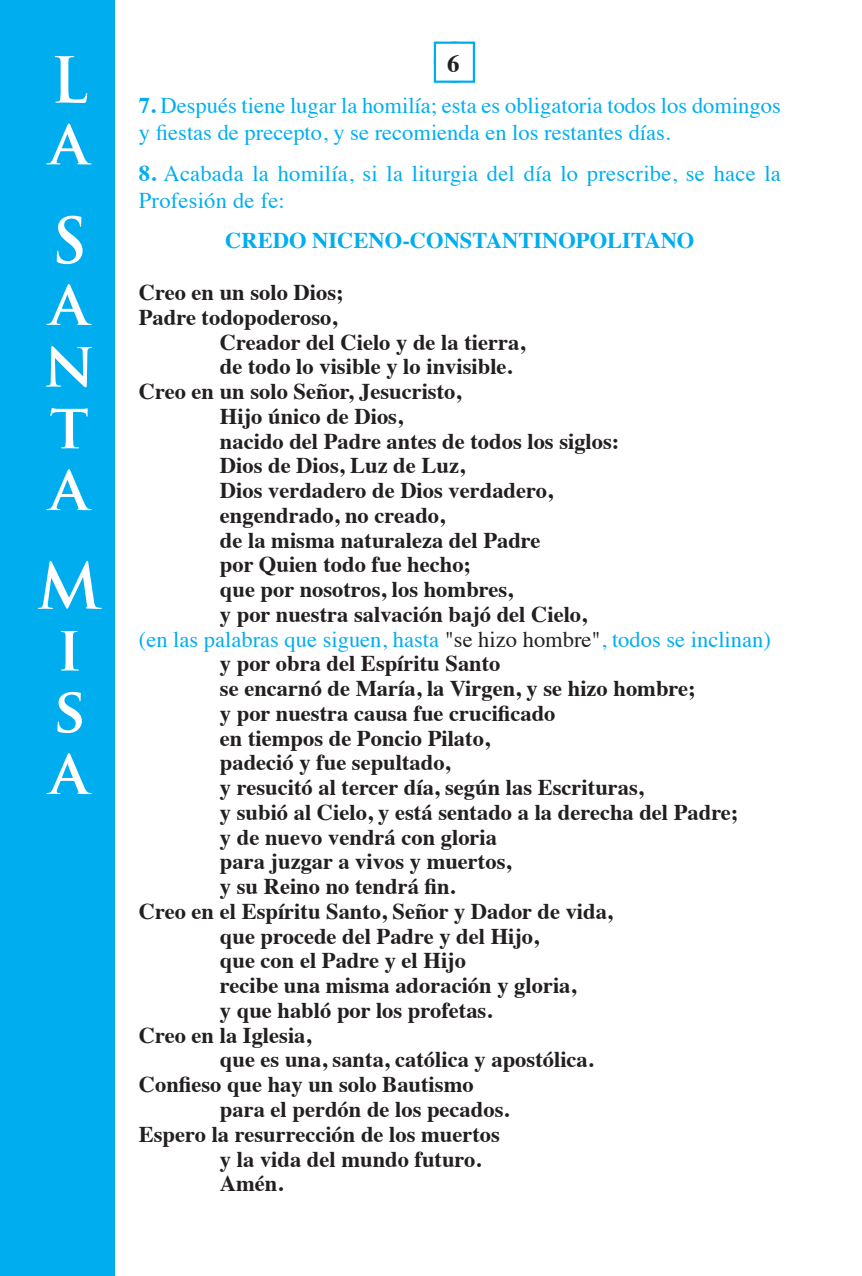
<style>
.page{position:relative;width:862px;height:1276px;background:#fff}
.page>*{position:absolute;margin:0;border:0;box-sizing:border-box;transform-origin:0 0}
.t1{font:700 61.65px/61.6px "Trajan Pro";color:#fff}
.t2{font:700 24.75px "Times";color:#231f20}
.t3{font:700 22.5px "Times";color:#231f20}
.t4{font:22.5px/27px "Times";color:#00aeef}
.t5{font:700 22.5px "Times";color:#00aeef}
.s1{font-weight:700}
.s2{color:#231f20}
</style>
<div class="page">
<div style="left:0;top:0;width:115px;height:1276px;background:#00aeef"></div>
<div style="left:433px;top:42px;width:42px;height:41px;background:#fff;border:2px solid #00aeef"></div>
<h1 class="t1" style="left:50px;top:50px;width:40px">L a</h1>
<h1 class="t1" style="left:43px;top:211px;width:53px">S a n t a</h1>
<h1 class="t1" style="left:37px;top:556px;width:66px">M i s a</h1>
<p class="t2" style="left:447px;top:55px;width:14px">6</p>
<p class="t4" style="left:139px;top:94px;width:643px"><span class="s1">7.</span> Después tiene lugar la homilía; esta es obligatoria todos los domingos y fiestas de precepto, y se recomienda en los restantes días.</p>
<p class="t4" style="left:139px;top:162px;width:643px"><span class="s1">8.</span> Acabada la homilía, si la liturgia del día lo prescribe, se hace la<br>Profesión de fe:</p>
<p class="t5" style="left:225px;top:219px;width:470px">CREDO NICENO-CONSTANTINOPOLITANO</p>
<p class="t3" style="left:139px;top:271px;width:206px">Creo en un solo Dios;</p>
<p class="t3" style="left:139px;top:309px;width:199px">Padre todopoderoso,</p>
<p class="t3" style="left:220px;top:320px;width:306px">Creador del Cielo y de la tierra,</p>
<p class="t3" style="left:220px;top:345px;width:293px">de todo lo visible y lo invisible.</p>
<p class="t3" style="left:139px;top:370px;width:323px">Creo en un solo Señor, Jesucristo,</p>
<p class="t3" style="left:220px;top:395px;width:184px">Hijo único de Dios,</p>
<p class="t3" style="left:220px;top:432px;width:400px">nacido del Padre antes de todos los siglos:</p>
<p class="t3" style="left:220px;top:444px;width:246px">Dios de Dios, Luz de Luz,</p>
<p class="t3" style="left:220px;top:469px;width:334px">Dios verdadero de Dios verdadero,</p>
<p class="t3" style="left:220px;top:507px;width:226px">engendrado, no creado,</p>
<p class="t3" style="left:220px;top:531px;width:322px">de la misma naturaleza del Padre</p>
<p class="t3" style="left:220px;top:543px;width:252px">por Quien todo fue hecho;</p>
<p class="t3" style="left:220px;top:581px;width:294px">que por nosotros, los hombres,</p>
<p class="t3" style="left:220px;top:593px;width:368px">y por nuestra salvación bajó del Cielo,</p>
<p class="t4" style="left:139px;top:628px;width:633px">(en las palabras que siguen, hasta <span class="s2">"se hizo hombre"</span>, todos se inclinan)</p>
<p class="t3" style="left:220px;top:642px;width:282px">y por obra del Espíritu Santo</p>
<p class="t3" style="left:220px;top:667px;width:477px">se encarnó de María, la Virgen, y se hizo hombre;</p>
<p class="t3" style="left:220px;top:692px;width:337px">y por nuestra causa fue crucificado</p>
<p class="t3" style="left:220px;top:729px;width:271px">en tiempos de Poncio Pilato,</p>
<p class="t3" style="left:220px;top:741px;width:232px">padeció y fue sepultado,</p>
<p class="t3" style="left:220px;top:766px;width:425px">y resucitó al tercer día, según las Escrituras,</p>
<p class="t3" style="left:220px;top:791px;width:519px">y subió al Cielo, y está sentado a la derecha del Padre;</p>
<p class="t3" style="left:220px;top:815px;width:278px">y de nuevo vendrá con gloria</p>
<p class="t3" style="left:220px;top:840px;width:292px">para juzgar a vivos y muertos,</p>
<p class="t3" style="left:220px;top:865px;width:237px">y su Reino no tendrá fin.</p>
<p class="t3" style="left:139px;top:890px;width:475px">Creo en el Espíritu Santo, Señor y Dador de vida,</p>
<p class="t3" style="left:220px;top:914px;width:320px">que procede del Padre y del Hijo,</p>
<p class="t3" style="left:220px;top:939px;width:247px">que con el Padre y el Hijo</p>
<p class="t3" style="left:220px;top:964px;width:357px">recibe una misma adoración y gloria,</p>
<p class="t3" style="left:220px;top:989px;width:273px">y que habló por los profetas.</p>
<p class="t3" style="left:139px;top:1026px;width:174px">Creo en la Iglesia,</p>
<p class="t3" style="left:220px;top:1038px;width:375px">que es una, santa, católica y apostólica.</p>
<p class="t3" style="left:139px;top:1063px;width:336px">Confieso que hay un solo Bautismo</p>
<p class="t3" style="left:220px;top:1101px;width:290px">para el perdón de los pecados.</p>
<p class="t3" style="left:139px;top:1112px;width:362px">Espero la resurrección de los muertos</p>
<p class="t3" style="left:220px;top:1137px;width:262px">y la vida del mundo futuro.</p>
<p class="t3" style="left:220px;top:1175px;width:65px">Amén.</p>
</div>
